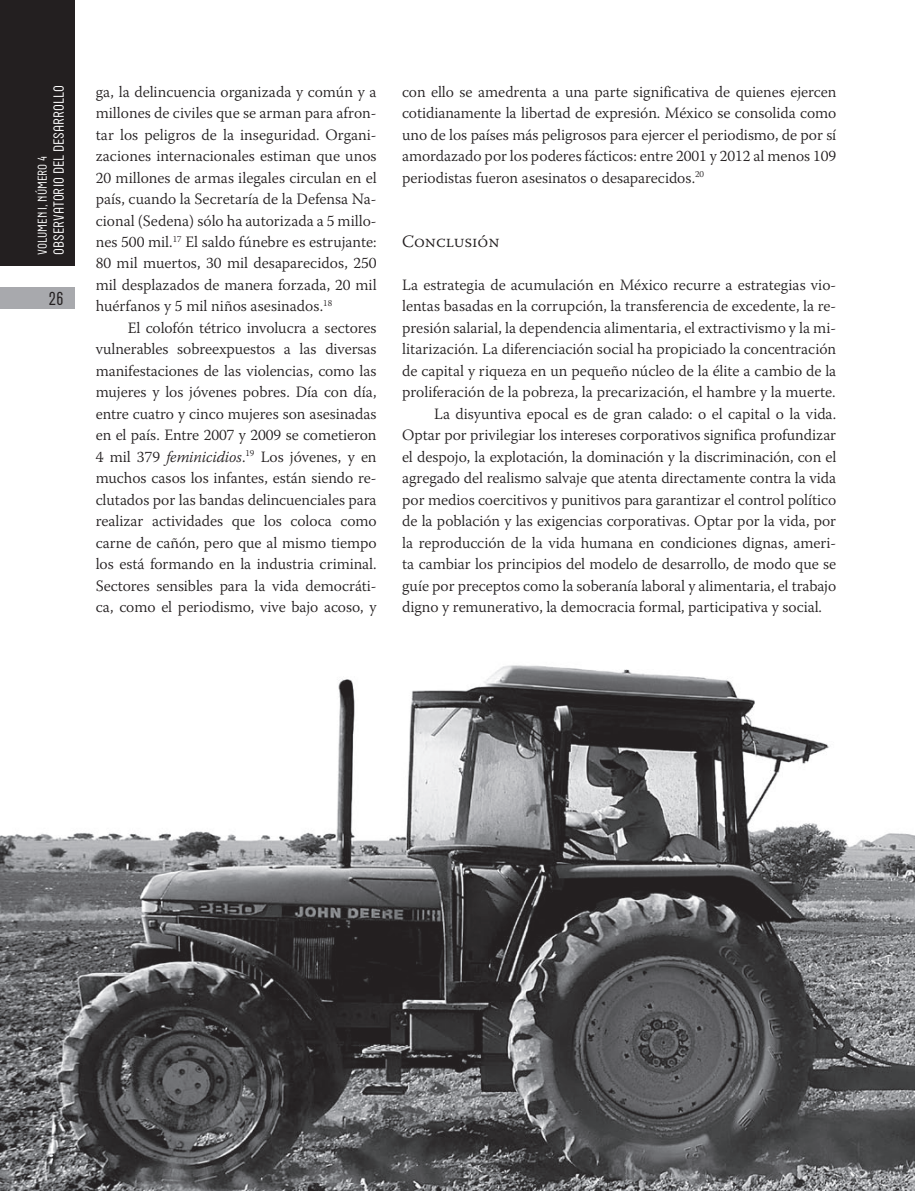
<style>
.page{position:relative;width:915px;height:1191px;background:#fff}
.page>*{position:absolute;margin:0;border:0;box-sizing:border-box;transform-origin:0 0}
.t1{font:18.75px "Neubau";color:#231f20}
.t2{font:300 17.4px "Warnock Pro";color:#231f20}
.t3{font:300 15.75px/21.5px "Warnock Pro";color:#231f20;text-align:justify}
.t4{font:14.7px "Neubau";color:#fff}
.t5{font:12.75px "Neubau";color:#fff}
.s1{font-style:italic}
</style>
<div class="page">
<img style="left:0;top:665px;width:914px;height:526px">
<div style="left:0;top:0;width:74px;height:266px;background:#231f20"></div>
<div style="left:0;top:287px;width:74px;height:21px;background:#a8a9ad"></div>
<p class="t4" style="left:50px;top:255px;width:172px;rotate:-90deg">OBSERVATORIO DEL DESARROLLO</p>
<p class="t1" style="left:48px;top:288px;width:17px">26</p>
<p class="t5" style="left:35px;top:255px;width:101px;rotate:-90deg">VOLUMEN I, NÚMERO 4</p>
<p class="t3" style="left:96px;top:80px;width:282px">ga, la delincuencia organizada y común y a millones de civiles que se arman para afron&shy;tar los peligros de la inseguridad. Organi&shy;zaciones internacionales estiman que unos 20 millones de armas ilegales circulan en el país, cuando la Secretaría de la Defensa Na&shy;cional (Sedena) sólo ha autorizada a 5 millo&shy;nes 500 mil.<sup>17</sup> El saldo fúnebre es estrujante:<br>80 mil muertos, 30 mil desaparecidos, 250 mil desplazados de manera forzada, 20 mil huérfanos y 5 mil niños asesinados.<sup>18</sup></p>
<p class="t3" style="left:96px;top:317px;width:282px;text-indent:32px">El colofón tétrico involucra a sectores vulnerables sobreexpuestos a las diversas manifestaciones de las violencias, como las mujeres y los jóvenes pobres. Día con día, entre cuatro y cinco mujeres son asesinadas en el país. Entre 2007 y 2009 se cometieron 4 mil 379 <span class="s1">feminicidios</span>.<sup>19</sup> Los jóvenes, y en muchos casos los infantes, están siendo re&shy;clutados por las bandas delincuenciales para realizar actividades que los coloca como carne de cañón, pero que al mismo tiempo los está formando en la industria criminal.<br>Sectores sensibles para la vida democráti&shy;ca, como el periodismo, vive bajo acoso, y</p>
<p class="t3" style="left:402px;top:80px;width:435px">con ello se amedrenta a una parte significativa de quienes ejercen cotidianamente la libertad de expresión. México se consolida como uno de los países más peligrosos para ejercer el periodismo, de por sí amordazado por los poderes fácticos: entre 2001 y 2012 al menos 109 periodistas fueron asesinatos o desaparecidos.<sup>20</sup></p>
<p class="t2" style="left:402px;top:231px;width:99px">Conclusión</p>
<p class="t3" style="left:402px;top:274px;width:435px">La estrategia de acumulación en México recurre a estrategias vio-</p>
<p class="t3" style="left:402px;top:295px;width:435px">lentas basadas en la corrupción, la transferencia de excedente, la re-</p>
<p class="t3" style="left:402px;top:317px;width:435px">presión salarial, la dependencia alimentaria, el extractivismo y la mi-</p>
<p class="t3" style="left:402px;top:338px;width:435px">litarización. La diferenciación social ha propiciado la concentración</p>
<p class="t3" style="left:402px;top:360px;width:435px">de capital y riqueza en un pequeño núcleo de la élite a cambio de la</p>
<p class="t3" style="left:402px;top:381px;width:435px">proliferación de la pobreza, la precarización, el hambre y la muerte.</p>
<p class="t3" style="left:434px;top:402px;width:403px">La disyuntiva epocal es de gran calado: o el capital o la vida.</p>
<p class="t3" style="left:402px;top:424px;width:435px">Optar por privilegiar los intereses corporativos significa profundizar</p>
<p class="t3" style="left:402px;top:445px;width:435px">el despojo, la explotación, la dominación y la discriminación, con el</p>
<p class="t3" style="left:402px;top:467px;width:435px">agregado del realismo salvaje que atenta directamente contra la vida</p>
<p class="t3" style="left:402px;top:488px;width:435px">por medios coercitivos y punitivos para garantizar el control político</p>
<p class="t3" style="left:402px;top:510px;width:435px">de la población y las exigencias corporativas. Optar por la vida, por</p>
<p class="t3" style="left:402px;top:531px;width:435px">la reproducción de la vida humana en condiciones dignas, ameri-</p>
<p class="t3" style="left:402px;top:553px;width:435px">ta cambiar los principios del modelo de desarrollo, de modo que se</p>
<p class="t3" style="left:402px;top:574px;width:435px">guíe por preceptos como la soberanía laboral y alimentaria, el trabajo</p>
<p class="t3" style="left:402px;top:596px;width:421px">digno y remunerativo, la democracia formal, participativa y social.</p>
</div>
